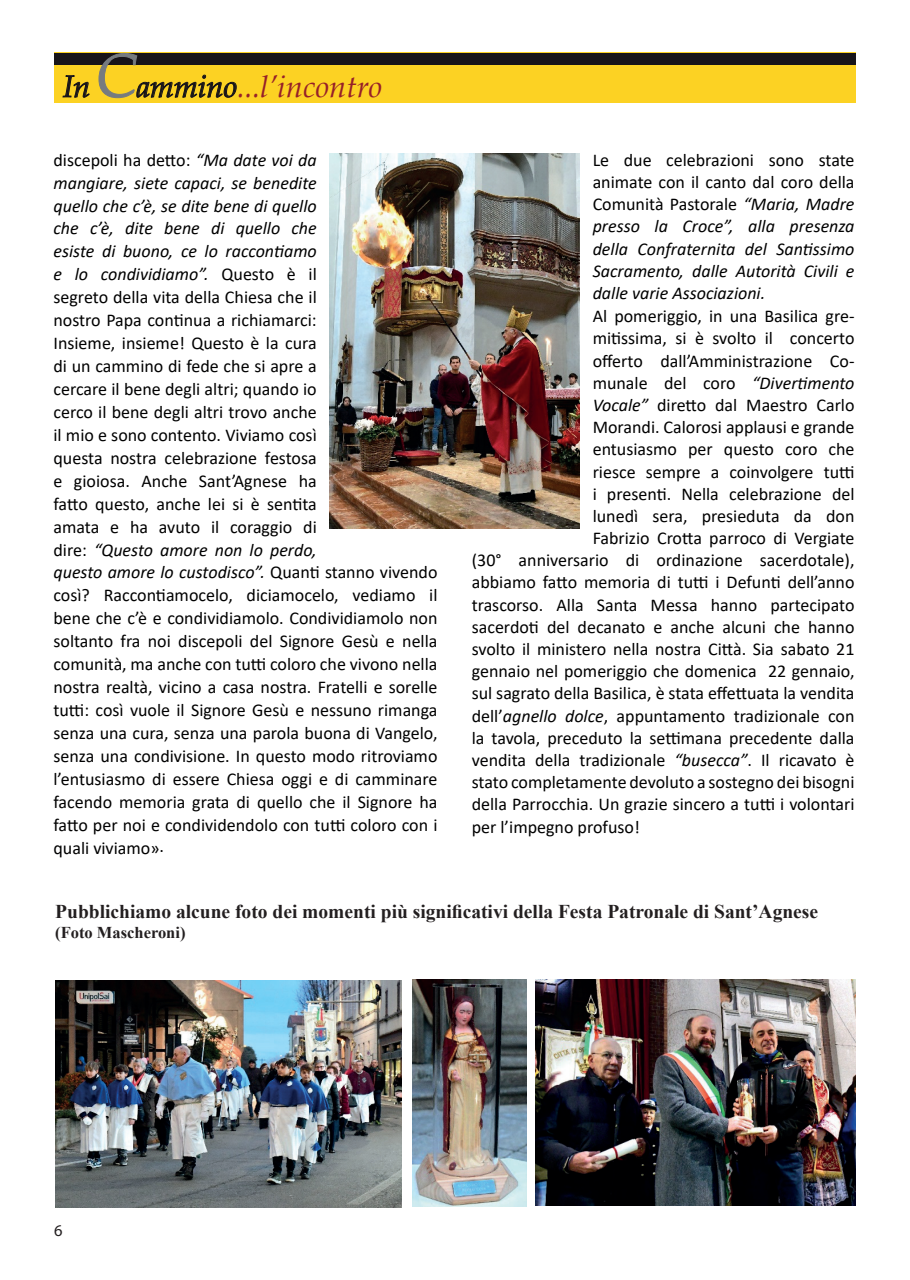
<style>
.page{position:relative;width:910px;height:1280px;background:#fff}
.page>*{position:absolute;margin:0;border:0;box-sizing:border-box;transform-origin:0 0}
.t1{font:italic 30.75px "Book Antiqua";color:#962029}
.t2{font:700 19.5px "Times New Roman";color:#231f20}
.t3{font:18px/23px "Calibri";color:#000001}
.t4{font:italic 18px/22.2px "Calibri";color:#000001;text-align:justify}
.t5{font:700 16.5px "Times New Roman";color:#231f20}
.t6{font:16.5px "Myriad Pro";color:#231f20}
.s1{color:#171419}
.s2{font-size:61.95px;color:#767b7f}
.s3{font-style:italic}
.s4{font-style:normal}
</style>
<div class="page">
<div style="left:54px;top:53px;width:802px;height:50px;background:#fcd223"></div>
<div style="left:54px;top:53px;width:802px;height:12px;background:#171419"></div>
<svg style="left:63px;top:75px;width:27px;height:23px"></svg>
<svg style="left:99px;top:53px;width:138px;height:45px"></svg>
<img style="left:536px;top:979px;width:320px;height:226px">
<img style="left:413px;top:979px;width:113px;height:227px">
<img style="left:55px;top:980px;width:347px;height:228px">
<img style="left:330px;top:153px;width:250px;height:376px">
<h1 class="t1" style="left:63px;top:69px;width:320px"><span class="s1">In</span><span class="s2">C</span><span class="s1">ammino</span>...l’incontro</h1>
<p class="t3" style="left:54px;top:148px;width:386px">discepoli ha detto: <span class="s3">“Ma date voi da<br>mangiare, siete capaci, se benedite<br>quello che c’è, se dite bene di quello<br>che c’è, dite bene di quello che<br>esiste di buono, ce lo raccontiamo<br>e lo condividiamo”.</span> Questo è il<br>segreto della vita della Chiesa che il<br>nostro Papa continua a richiamarci:<br>Insieme, insieme! Questo è la cura<br>di un cammino di fede che si apre a<br>cercare il bene degli altri; quando io<br>cerco il bene degli altri trovo anche<br>il mio e sono contento. Viviamo così<br>questa nostra celebrazione festosa<br>e gioiosa. Anche Sant’Agnese ha<br>fatto questo, anche lei si è sentita<br>amata e ha avuto il coraggio di<br>dire: <span class="s3">“Questo amore non lo perdo,<br>questo amore lo custodisco”.</span> Quanti stanno vivendo così? Raccontiamocelo, diciamocelo, vediamo il bene che c’è e condividiamolo. Condividiamolo non soltanto fra noi discepoli del Signore Gesù e nella comunità, ma anche con tutti coloro che vivono nella nostra realtà, vicino a casa nostra. Fratelli e sorelle tutti: così vuole il Signore Gesù e nessuno rimanga senza una cura, senza una parola buona di Vangelo, senza una condivisione. In questo modo ritroviamo l’entusiasmo di essere Chiesa oggi e di camminare facendo memoria grata di quello che il Signore ha fatto per noi e condividendolo con tutti coloro con i quali viviamo».</p>
<p class="t4" style="left:593px;top:148px;width:263px"><span class="s4">Le due celebrazioni sono state animate con il canto dal coro della Comunità Pastorale</span> “Maria, Madre presso la Croce”, alla presenza della Confraternita del Santissimo Sacramento, dalle Autorità Civili e dalle varie Associazioni.</p>
<p class="t3" style="left:593px;top:304px;width:263px">Al pomeriggio, in una Basilica gre-</p>
<p class="t3" style="left:593px;top:326px;width:263px">mitissima, si è svolto il concerto</p>
<p class="t3" style="left:593px;top:349px;width:263px">offerto dall’Amministrazione Co-</p>
<p class="t3" style="left:593px;top:371px;width:263px">munale del coro <span class="s3">“Divertimento</span></p>
<p class="t3" style="left:593px;top:393px;width:263px"><span class="s3">Vocale”</span> diretto dal Maestro Carlo</p>
<p class="t3" style="left:593px;top:415px;width:263px">Morandi. Calorosi applausi e grande</p>
<p class="t3" style="left:593px;top:437px;width:263px">entusiasmo per questo coro che</p>
<p class="t3" style="left:593px;top:460px;width:263px">riesce sempre a coinvolgere tutti</p>
<p class="t3" style="left:593px;top:482px;width:263px">i presenti. Nella celebrazione del</p>
<p class="t3" style="left:593px;top:504px;width:263px">lunedì sera, presieduta da don</p>
<p class="t3" style="left:593px;top:526px;width:263px">Fabrizio Crotta parroco di Vergiate</p>
<p class="t3" style="left:472px;top:548px;width:384px">(30° anniversario di ordinazione sacerdotale),</p>
<p class="t3" style="left:472px;top:571px;width:384px">abbiamo fatto memoria di tutti i Defunti dell’anno</p>
<p class="t3" style="left:472px;top:593px;width:384px">trascorso. Alla Santa Messa hanno partecipato</p>
<p class="t3" style="left:472px;top:615px;width:384px">sacerdoti del decanato e anche alcuni che hanno</p>
<p class="t3" style="left:472px;top:637px;width:384px">svolto il ministero nella nostra Città. Sia sabato 21</p>
<p class="t3" style="left:472px;top:659px;width:384px">gennaio nel pomeriggio che domenica 22 gennaio,</p>
<p class="t3" style="left:472px;top:681px;width:384px">sul sagrato della Basilica, è stata effettuata la vendita</p>
<p class="t3" style="left:472px;top:704px;width:384px">dell’<span class="s3">agnello dolce</span>, appuntamento tradizionale con</p>
<p class="t3" style="left:472px;top:726px;width:384px">la tavola, preceduto la settimana precedente dalla</p>
<p class="t3" style="left:472px;top:748px;width:384px">vendita della tradizionale <span class="s3">“busecca”</span>. Il ricavato è</p>
<p class="t3" style="left:472px;top:770px;width:384px">stato completamente devoluto a sostegno dei bisogni</p>
<p class="t3" style="left:472px;top:792px;width:384px">della Parrocchia. Un grazie sincero a tutti i volontari</p>
<p class="t3" style="left:472px;top:815px;width:170px">per l’impegno profuso!</p>
<p class="t2" style="left:55px;top:897px;width:764px">Pubblichiamo alcune foto dei momenti più significativi della Festa Patronale di Sant’Agnese</p>
<p class="t5" style="left:55px;top:920px;width:132px">(Foto Mascheroni)</p>
<p class="t6" style="left:54px;top:1221px;width:10px">6</p>
</div>
